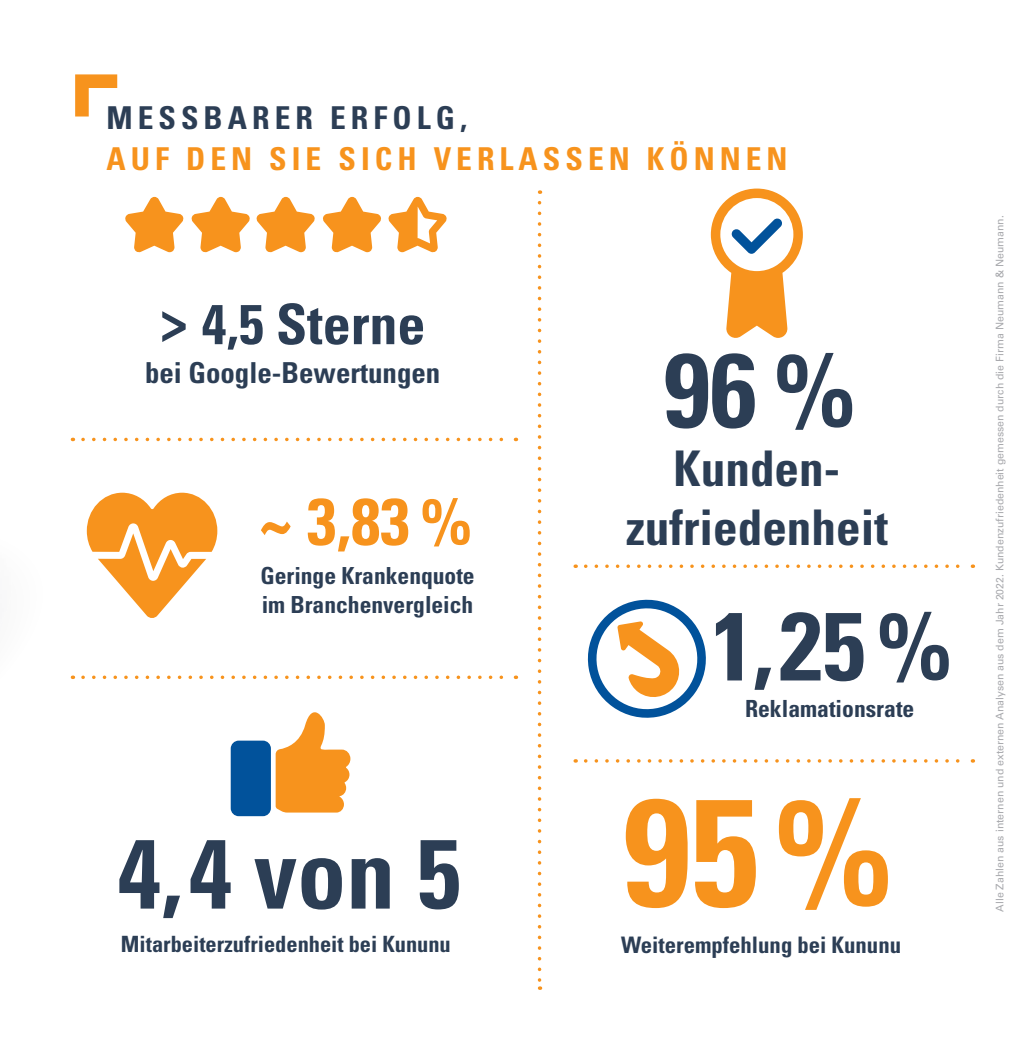
<style>
.page{position:relative;width:1027px;height:1042px;background:#fff}
.page>*{position:absolute;margin:0;border:0;box-sizing:border-box;transform-origin:0 0}
.t1{font:700 condensed 152.6px "Univers LT Pro";color:#f7931d}
.t2{font:700 condensed 105px "Univers LT Pro";color:#2c3e55}
.t3{font:700 condensed 98px "Univers LT Pro";color:#2c3e55}
.t4{font:700 condensed 96.6px "Univers LT Pro";color:#2c3e55}
.t5{font:700 condensed 66.15px "Univers LT Pro";color:#f7931d}
.t6{font:700 condensed 56px "Univers LT Pro";color:#2c3e55}
.t7{font:700 condensed 49.18px/59px "Univers LT Pro";color:#2c3e55;text-align:center}
.t8{font:700 condensed 31.5px "Univers LT Pro";letter-spacing:.16em;color:#f7931d}
.t9{font:700 condensed 31.5px "Univers LT Pro";letter-spacing:.16em;color:#2c3e55}
.t10{font:700 condensed 28.88px "Univers LT Pro";color:#2c3e55}
.t11{font:700 condensed 23.62px "Univers LT Pro";color:#2c3e55}
.t12{font:700 condensed 23.45px/28.2px "Univers LT Pro";color:#2c3e55}
.t13{font:700 condensed 22.75px "Univers LT Pro";color:#2c3e55}
.t14{font:700 condensed 22.4px "Univers LT Pro";color:#2c3e55}
.t15{font:10.5px "Univers LT Pro 55 Roman";color:#a8a9ad}
</style>
<div class="page">
<svg style="left:388px;top:197px;width:59px;height:55px"></svg>
<svg style="left:323px;top:197px;width:58px;height:55px"></svg>
<svg style="left:256px;top:197px;width:59px;height:55px"></svg>
<svg style="left:191px;top:197px;width:59px;height:55px"></svg>
<svg style="left:125px;top:197px;width:59px;height:55px"></svg>
<svg style="left:711px;top:189px;width:92px;height:149px"></svg>
<svg style="left:276px;top:712px;width:74px;height:100px"></svg>
<div style="left:231px;top:740px;width:40px;height:76px;background:#01529b;border-radius:8px"></div>
<svg style="left:538px;top:203px;width:3px;height:787px"></svg>
<svg style="left:83px;top:438px;width:433px;height:3px"></svg>
<svg style="left:586px;top:759px;width:387px;height:3px"></svg>
<svg style="left:83px;top:675px;width:433px;height:4px"></svg>
<svg style="left:87px;top:493px;width:130px;height:125px"></svg>
<svg style="left:586px;top:564px;width:387px;height:4px"></svg>
<svg style="left:587px;top:599px;width:119px;height:119px"></svg>
<svg style="left:75px;top:74px;width:42px;height:42px"></svg>
<h3 class="t9" style="left:106px;top:99px;width:362px">MESSBARER ERFOLG,</h3>
<h3 class="t8" style="left:106px;top:139px;width:683px">AUF DEN SIE SICH VERLASSEN KÖNNEN</h3>
<h3 class="t6" style="left:160px;top:290px;width:267px">&gt; 4,5 Sterne</h3>
<h3 class="t10" style="left:145px;top:354px;width:297px">bei Google-Bewertungen</h3>
<h3 class="t5" style="left:259px;top:481px;width:214px">~ 3,83 %</h3>
<h3 class="t12" style="left:260px;top:562px;width:216px">Geringe Krankenquote im Branchenvergleich</h3>
<h3 class="t3" style="left:117px;top:813px;width:345px">4,4 von 5</h3>
<h3 class="t14" style="left:121px;top:930px;width:331px">Mitarbeiterzufriedenheit bei Kununu</h3>
<h2 class="t2" style="left:663px;top:326px;width:193px">96 %</h2>
<h3 class="t7" style="left:626px;top:439px;width:264px">Kunden&shy;zufriedenheit</h3>
<h3 class="t4" style="left:711px;top:587px;width:242px">1,25%</h3>
<h3 class="t11" style="left:745px;top:693px;width:171px">Reklamationsrate</h3>
<h1 class="t1" style="left:623px;top:759px;width:271px">95 %</h1>
<h3 class="t13" style="left:621px;top:930px;width:282px">Weiterempfehlung bei Kununu</h3>
<p class="t15" style="left:993px;top:912px;width:698px;rotate:-90deg">Alle Zahlen aus internen und externen Analysen aus dem Jahr 2022. Kundenzufriedenheit gemessen durch die Firma Neumann &amp; Neumann.</p>
</div>
